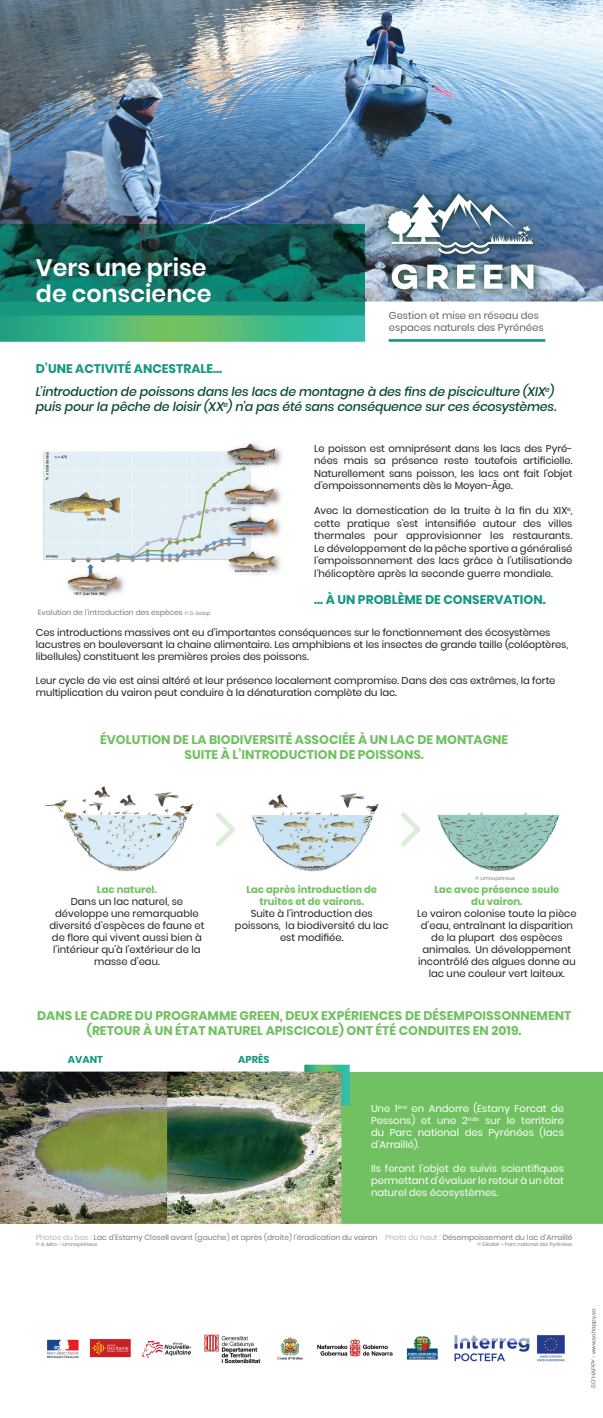
<style>
.page{position:relative;width:603px;height:1418px;background:#fff}
.page>*{position:absolute;margin:0;border:0;box-sizing:border-box;transform-origin:0 0}
.t1{font:600 23.75px "Poppins";color:#fff}
.t2{font:700 12.5px/15px "Poppins";color:#71c162;text-align:center}
.t3{font:italic 500 12.5px "Poppins";letter-spacing:-.01em;color:#094b2b}
.t4{font:700 12.5px "Poppins";color:#16977f}
.t5{font:10px/12px "Poppins";letter-spacing:-.005em;color:#231f20;text-align:center}
.t6{font:10px/12px "Poppins";color:#fff;text-align:justify}
.t7{font:700 10px/12px "Poppins";color:#71c162;text-align:center}
.t8{font:10px "Poppins";color:#606465}
.t9{font:700 10px "Poppins";color:#16977f}
.t10{font:7.5px "Poppins";color:#7b7a7b}
.t11{font:6px "Questrial";color:#5b5d5d}
.t12{font:5px "Poppins";color:#7b7a7b}
.s1{font-size:22.5px;color:#fff}
.s2{font-size:5px}
.s3{color:#b6b6b8}
</style>
<div class="page">
<img style="left:0;top:0;width:602px;height:1364px">
<img style="left:27px;top:439px;width:279px;height:172px">
<img style="left:1px;top:1056px;width:601px;height:172px">
<div style="left:35px;top:774px;width:536px;height:119px;background:#fff"></div>
<img style="left:45px;top:786px;width:515px;height:86px">
<svg style="left:211px;top:811px;width:25px;height:37px"></svg>
<svg style="left:396px;top:811px;width:25px;height:37px"></svg>
<p class="t1" style="left:36px;top:254px;width:172px">Vers une prise</p>
<p class="t1" style="left:36px;top:280px;width:177px">de conscience</p>
<p class="t8" style="left:389px;top:310px;width:151px">Gestion et mise en réseau des</p>
<p class="t8" style="left:389px;top:322px;width:156px">espaces naturels des Pyrénées</p>
<p class="t4" style="left:36px;top:361px;width:250px">D’UNE ACTIVITÉ ANCESTRALE…<span class="s1">AGNE</span></p>
<p class="t3" style="left:36px;top:385px;width:519px">L’introduction de poissons dans les lacs de montagne à des fins de pisciculture (XIX<sup>e</sup>)</p>
<p class="t3" style="left:36px;top:400px;width:522px">puis pour la pêche de loisir (XX<sup>e</sup>) n’a pas été sans conséquence sur ces écosystèmes.</p>
<p class="t10" style="left:38px;top:608px;width:174px">Evolution de l’introduction des espèces <span class="s2">© D. Galop</span></p>
<p class="t5" style="left:314px;top:442px;width:260px;line-height:12.5px;text-align:justify">Le poisson est omniprésent dans les lacs des Pyré&shy;nées mais sa présence reste toutefois artificielle.<br>Naturellement sans poisson, les lacs ont fait l’objet d’empoissonnements dès le Moyen-Âge.</p>
<p class="t5" style="left:314px;top:504px;width:259px;line-height:12.5px;text-align:justify">Avec la domestication de la truite à la fin du XIX<sup>e</sup>, cette pratique s’est intensifiée autour des villes thermales pour approvisionner les restaurants.<br>Le développement de la pêche sportive a généralisé l’empoissonnement des lacs grâce à l’utilisationde l’hélicoptère après la seconde guerre mondiale.</p>
<p class="t4" style="left:314px;top:592px;width:250px">… À UN PROBLÈME DE CONSERVATION.<span class="s1">G</span></p>
<p class="t5" style="left:36px;top:626px;width:533px;text-align:left">Ces introductions massives ont eu d’importantes conséquences sur le fonctionnement des écosystèmes lacustres en bouleversant la chaine alimentaire. Les amphibiens et les insectes de grande taille (coléoptères, libellules) constituent les premières proies des poissons.</p>
<p class="t5" style="left:36px;top:674px;width:521px;text-align:left">Leur cycle de vie est ainsi altéré et leur présence localement compromise. Dans des cas extrêmes, la forte multiplication du vairon peut conduire à la dénaturation complète du lac.</p>
<p class="t2" style="left:100px;top:732px;width:409px">ÉVOLUTION DE LA BIODIVERSITÉ ASSOCIÉE À UN LAC DE MONTAGNE</p>
<p class="t2" style="left:184px;top:747px;width:241px">SUITE À L’INTRODUCTION DE POISSONS.</p>
<p class="t7" style="left:97px;top:883px;width:61px">Lac naturel.</p>
<p class="t5" style="left:49px;top:895px;width:156px">Dans un lac naturel, se développe une remarquable diversité d’espèces de faune et de flore qui vivent aussi bien à l’intérieur qu’à l’extérieur de la masse d’eau.</p>
<p class="t7" style="left:246px;top:883px;width:132px">Lac après introduction de truites et de vairons.</p>
<p class="t5" style="left:235px;top:907px;width:155px">Suite à l’introduction des poissons, la biodiversité du lac est modifiée.</p>
<p class="t12" style="left:475px;top:875px;width:41px">© Limnopirineus</p>
<p class="t7" style="left:434px;top:883px;width:126px">Lac avec présence seule du vairon.</p>
<p class="t5" style="left:417px;top:907px;width:161px">Le vairon colonise toute la pièce d’eau, entraînant la disparition de la plupart des espèces animales. Un développement incontrôlé des algues donne au lac une couleur vert laiteux.</p>
<p class="t2" style="left:37px;top:1008px;width:535px">DANS LE CADRE DU PROGRAMME GREEN, DEUX EXPÉRIENCES DE DÉSEMPOISSONNEMENT (RETOUR À UN ÉTAT NATUREL APISCICOLE) ONT ÉTÉ CONDUITES EN 2019.</p>
<p class="t9" style="left:68px;top:1053px;width:37px">AVANT</p>
<p class="t9" style="left:238px;top:1053px;width:33px">APRÈS</p>
<p class="t6" style="left:371px;top:1102px;width:194px">Une 1<sup>ère</sup> en Andorre (Estany Forcat de Pessons) et une 2<sup>nde</sup> sur le territoire du Parc national des Pyrénées (lacs d’Arraillé).</p>
<p class="t6" style="left:371px;top:1162px;width:194px">Ils feront l’objet de suivis scientifiques permettant d’évaluer le retour à un état naturel des écosystèmes.</p>
<p class="t10" style="left:36px;top:1232px;width:343px"><span class="s3">Photos du bas :</span> Lac d’Estamy Closell avant (gauche) et après (droite) l’éradication du vairon</p>
<p class="t12" style="left:36px;top:1241px;width:63px">© A. Miro – Limnopirineus</p>
<p class="t10" style="left:385px;top:1233px;width:189px"><span class="s3">Photo du haut :</span> Désempoissement du lac d’Arraillé</p>
<p class="t12" style="left:477px;top:1241px;width:97px">© S.Rollet – Parc national des Pyrénées</p>
<p class="t11" style="left:590px;top:1387px;width:80px;rotate:-90deg">SO’HAPPY - www.sohappy.so</p>
</div>
